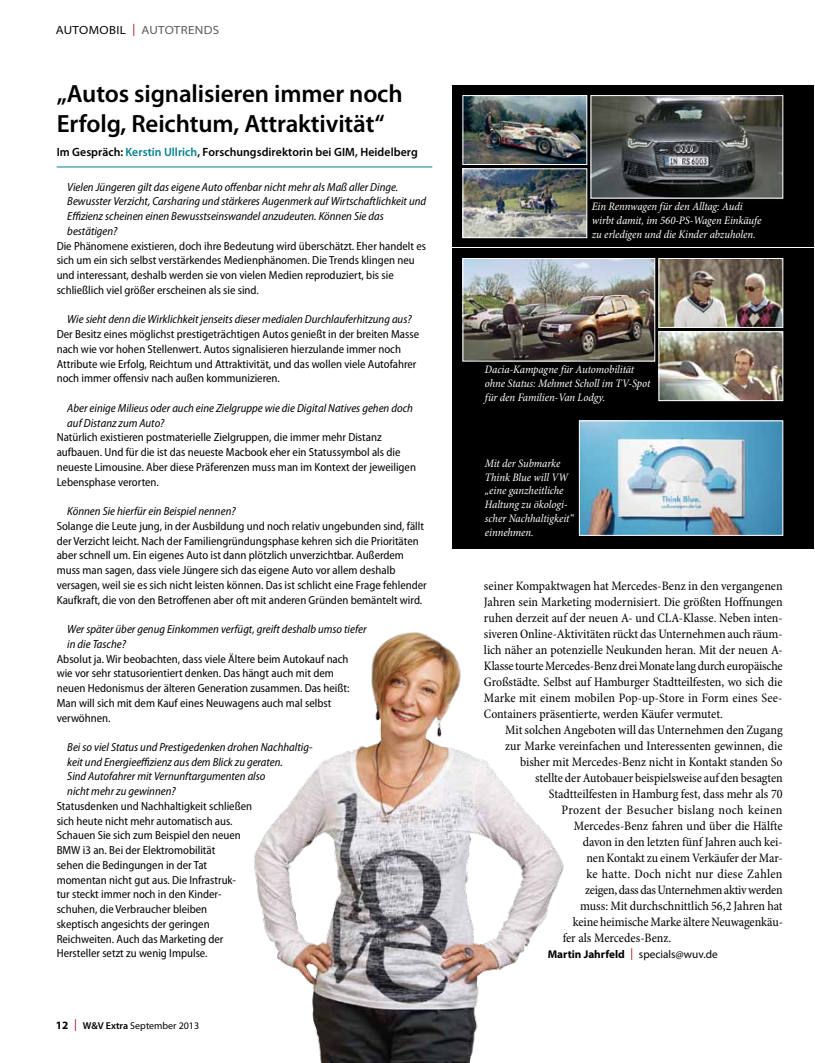
<style>
.page{position:relative;width:815px;height:1063px;background:#fff}
.page>*{position:absolute;margin:0;border:0;box-sizing:border-box;transform-origin:0 0}
.t1{font:600 25px/30px "Myriad Pro";letter-spacing:-.005em;color:#000}
.t2{font:condensed 13px/16px "Minion Pro";letter-spacing:-.005em;color:#000;text-align:justify}
.t3{font:condensed 13px "Minion Pro";letter-spacing:.025em;color:#000}
.t4{font:condensed 13px "Minion Pro";letter-spacing:.02em;color:#000}
.t5{font:600 12px "Myriad Pro";letter-spacing:.005em;color:#000}
.t6{font:semi-expanded 11.88px "Myriad Pro";letter-spacing:.03em;color:#58585a}
.t7{font:semi-condensed 11.75px/14.8px "Myriad Pro";color:#000}
.t8{font:italic semi-condensed 11.75px/14.8px "Myriad Pro";color:#000}
.t9{font:italic condensed 11.5px/13.8px "Minion Pro";letter-spacing:-.005em;color:#fff}
.t10{font:11.25px "Myriad Pro";color:#000}
.t11{font:10px "Myriad Pro";color:#000}
.s1{color:#000}
.s2{font-stretch:normal;font-size:12.25px;color:#940e15}
.s3{color:#007f92}
.s4{font-weight:700;font-size:11.25px}
.s5{font-size:11.88px;color:#940e15}
.s6{font-weight:600}
.s7{font-weight:700}
.s8{font-size:11.75px;color:#940e15}
</style>
<div class="page">
<img style="left:253px;top:632px;width:311px;height:431px">
<div style="left:452px;top:85px;width:362px;height:162px;background:#000"></div>
<img style="left:593px;top:97px;width:188px;height:99px">
<div style="left:591px;top:95px;width:192px;height:103px;border:1px solid #fff"></div>
<img style="left:465px;top:97px;width:120px;height:66px">
<div style="left:463px;top:95px;width:124px;height:70px;border:1px solid #fff"></div>
<img style="left:465px;top:171px;width:120px;height:65px">
<div style="left:463px;top:169px;width:124px;height:69px;border:1px solid #fff"></div>
<div style="left:452px;top:248px;width:362px;height:162px;background:#000"></div>
<img style="left:465px;top:260px;width:188px;height:99px">
<div style="left:463px;top:258px;width:192px;height:103px;border:1px solid #fff"></div>
<img style="left:661px;top:260px;width:120px;height:66px">
<div style="left:659px;top:258px;width:124px;height:70px;border:1px solid #fff"></div>
<img style="left:661px;top:333px;width:120px;height:66px">
<div style="left:659px;top:331px;width:124px;height:70px;border:1px solid #fff"></div>
<div style="left:452px;top:411px;width:362px;height:138px;background:#000"></div>
<img style="left:581px;top:423px;width:200px;height:111px">
<div style="left:579px;top:421px;width:204px;height:115px;border:1px solid #fff"></div>
<hr style="left:57px;top:167px;width:375px;height:1px;background:#007f92">
<p class="t6" style="left:56px;top:23px;width:165px"><span class="s1">AUTOMOBIL</span> <span class="s2">|</span> AUTOTRENDS</p>
<h1 class="t1" style="left:57px;top:78px;width:347px">„Autos signalisieren immer noch<br>Erfolg, Reichtum, Attraktivität“</h1>
<p class="t5" style="left:57px;top:144px;width:363px">Im Gespräch: <span class="s3">Kerstin Ullrich</span>, Forschungsdirektorin bei GIM, Heidelberg</p>
<p class="t8" style="left:67px;top:180px;width:360px">Vielen Jüngeren gilt das eigene Auto offenbar nicht mehr als Maß aller Dinge.<br>Bewusster Verzicht, Carsharing und stärkeres Augenmerk auf Wirtschaftlichkeit und Effizienz scheinen einen Bewusstseinswandel anzudeuten. Können Sie das bestätigen?</p>
<p class="t7" style="left:57px;top:239px;width:371px">Die Phänomene existieren, doch ihre Bedeutung wird überschätzt. Eher handelt es sich um ein sich selbst verstärkendes Medienphänomen. Die Trends klingen neu und interessant, deshalb werden sie von vielen Medien reproduziert, bis sie schließlich viel größer erscheinen als sie sind.</p>
<p class="t8" style="left:67px;top:312px;width:346px">Wie sieht denn die Wirklichkeit jenseits dieser medialen Durchlauferhitzung aus?</p>
<p class="t7" style="left:57px;top:327px;width:364px">Der Besitz eines möglichst prestigeträchtigen Autos genießt in der breiten Masse nach wie vor hohen Stellenwert. Autos signalisieren hierzulande immer noch Attribute wie Erfolg, Reichtum und Attraktivität, und das wollen viele Autofahrer noch immer offensiv nach außen kommunizieren.</p>
<p class="t8" style="left:67px;top:401px;width:347px">Aber einige Milieus oder auch eine Zielgruppe wie die Digital Natives gehen doch auf Distanz zum Auto?</p>
<p class="t7" style="left:57px;top:430px;width:361px">Natürlich existieren postmaterielle Zielgruppen, die immer mehr Distanz aufbauen. Und für die ist das neueste Macbook eher ein Statussymbol als die neueste Limousine. Aber diese Präferenzen muss man im Kontext der jeweiligen Lebensphase verorten.</p>
<p class="t8" style="left:67px;top:504px;width:170px">Können Sie hierfür ein Beispiel nennen?</p>
<p class="t7" style="left:57px;top:519px;width:372px">Solange die Leute jung, in der Ausbildung und noch relativ ungebunden sind, fällt der Verzicht leicht. Nach der Familiengründungsphase kehren sich die Prioritäten aber schnell um. Ein eigenes Auto ist dann plötzlich unverzichtbar. Außerdem muss man sagen, dass viele Jüngere sich das eigene Auto vor allem deshalb versagen, weil sie es sich nicht leisten können. Das ist schlicht eine Frage fehlender Kaufkraft, die von den Betroffenen aber oft mit anderen Gründen bemäntelt wird.</p>
<p class="t8" style="left:67px;top:622px;width:301px">Wer später über genug Einkommen verfügt, greift deshalb umso tiefer in die Tasche?</p>
<p class="t7" style="left:57px;top:651px;width:294px">Absolut ja. Wir beobachten, dass viele Ältere beim Autokauf nach wie vor sehr statusorientiert denken. Das hängt auch mit dem neuen Hedonismus der älteren Generation zusammen. Das heißt:<br>Man will sich mit dem Kauf eines Neuwagens auch mal selbst verwöhnen.</p>
<p class="t8" style="left:67px;top:740px;width:247px">Bei so viel Status und Prestigedenken drohen Nachhaltig&shy;keit und Energieeffizienz aus dem Blick zu geraten.<br>Sind Autofahrer mit Vernunftargumenten also<br>nicht mehr zu gewinnen?</p>
<p class="t7" style="left:57px;top:799px;width:197px">Statusdenken und Nachhaltigkeit schließen sich heute nicht mehr automatisch aus.<br>Schauen Sie sich zum Beispiel den neuen BMW i3 an. Bei der Elektromobilität<br>sehen die Bedingungen in der Tat momentan nicht gut aus. Die Infrastruk&shy;tur steckt immer noch in den Kinder&shy;schuhen, die Verbraucher bleiben skeptisch angesichts der geringen Reichweiten. Auch das Marketing der Hersteller setzt zu wenig Impulse.</p>
<p class="t11" style="left:56px;top:1019px;width:145px"><span class="s4">12</span> <span class="s5">|</span> <span class="s6">W&amp;V Extra</span> September 2013</p>
<p class="t9" style="left:592px;top:200px;width:171px">Ein Rennwagen für den Alltag: Audi wirbt damit, im 560-PS-Wagen Einkäufe zu erledigen und die Kinder abzuholen.</p>
<p class="t9" style="left:485px;top:363px;width:167px">Dacia-Kampagne für Automobilität ohne Status: Mehmet Scholl im TV-Spot für den Familien-Van Lodgy.</p>
<p class="t9" style="left:485px;top:457px;width:90px">Mit der Submarke<br>Think Blue will VW „eine ganzheitliche<br>Haltung zu ökologi&shy;scher Nachhaltigkeit“ einnehmen.</p>
<p class="t2" style="left:484px;top:578px;width:300px">seiner Kompaktwagen hat Mercedes-Benz in den vergangenen Jahren sein Marketing modernisiert. Die größten Hoffnungen ruhen derzeit auf der neuen A- und CLA-Klasse. Neben inten&shy;siveren Online-Aktivitäten rückt das Unternehmen auch räum&shy;lich näher an potenzielle Neukunden heran. Mit der neuen A-Klasse tourte Mercedes-Benz drei Monate lang durch europäische Großstädte. Selbst auf Hamburger Stadtteilfesten, wo sich die Marke mit einem mobilen Pop-up-Store in Form eines See-Containers präsentierte, werden Käufer vermutet.</p>
<p class="t2" style="left:505px;top:722px;width:279px">Mit solchen Angeboten will das Unternehmen den Zugang</p>
<p class="t2" style="left:505px;top:738px;width:279px">zur Marke vereinfachen und Interessenten gewinnen, die</p>
<p class="t2" style="left:520px;top:754px;width:264px">bisher mit Mercedes-Benz nicht in Kontakt standen So</p>
<p class="t2" style="left:535px;top:770px;width:249px">stellte der Autobauer beispielsweise auf den besagten</p>
<p class="t2" style="left:549px;top:786px;width:235px">Stadtteilfesten in Hamburg fest, dass mehr als 70</p>
<p class="t3" style="left:561px;top:802px;width:223px">Prozent der Besucher bislang noch keinen</p>
<p class="t2" style="left:574px;top:818px;width:210px">Mercedes-Benz fahren und über die Hälfte</p>
<p class="t2" style="left:583px;top:834px;width:201px">davon in den letzten fünf Jahren auch kei-</p>
<p class="t2" style="left:586px;top:850px;width:198px">nen Kontakt zu einem Verkäufer der Mar-</p>
<p class="t4" style="left:586px;top:866px;width:198px">ke hatte. Doch nicht nur diese Zahlen</p>
<p class="t2" style="left:585px;top:882px;width:199px">zeigen, dass das Unternehmen aktiv werden</p>
<p class="t2" style="left:580px;top:898px;width:204px">muss: Mit durchschnittlich 56,2 Jahren hat</p>
<p class="t2" style="left:573px;top:914px;width:212px">keine heimische Marke ältere Neuwagenkäu-</p>
<p class="t2" style="left:563px;top:930px;width:110px">fer als Mercedes-Benz.</p>
<p class="t10" style="left:548px;top:947px;width:171px"><span class="s7">Martin Jahrfeld</span> <span class="s8">|</span> specials@wuv.de</p>
</div>
